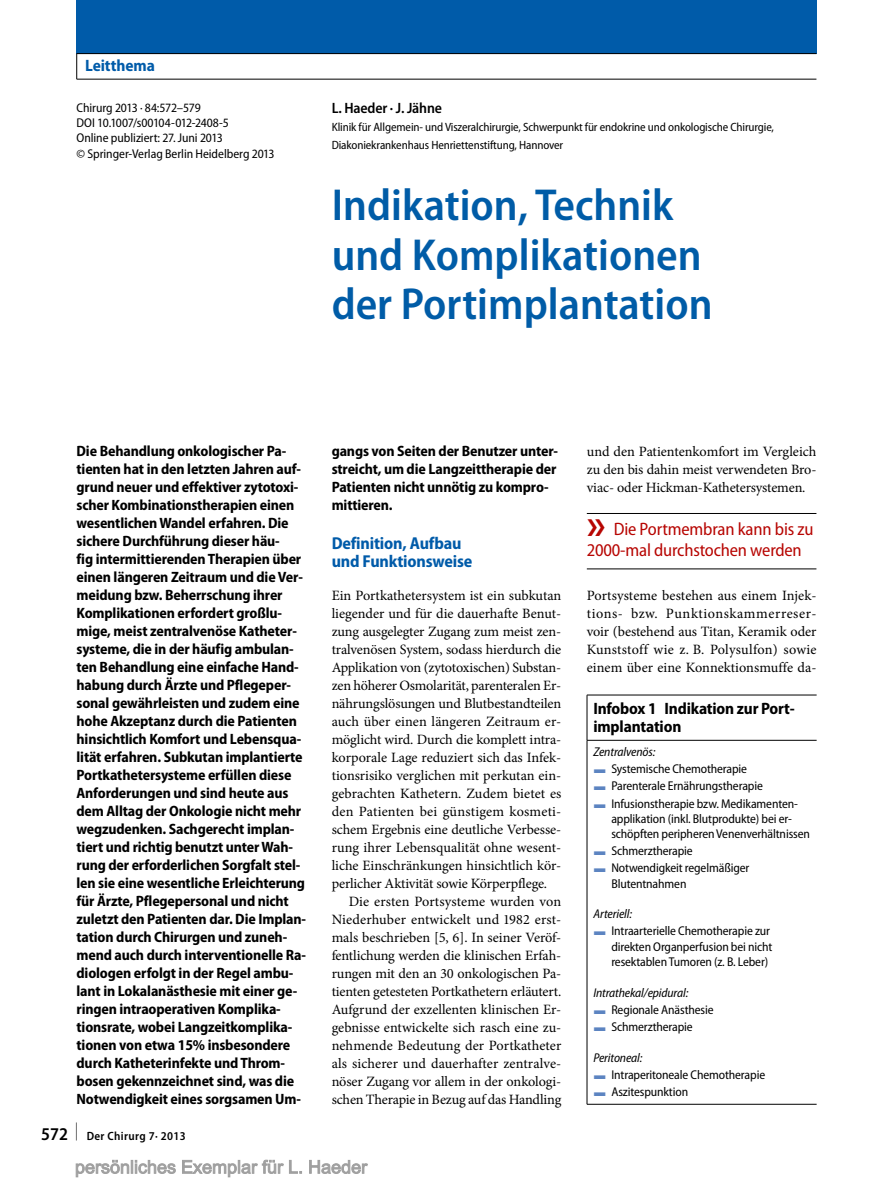
<style>
.page{position:relative;width:893px;height:1187px;background:#fff}
.page>*{position:absolute;margin:0;border:0;box-sizing:border-box;transform-origin:0 0}
.t1{font:600 semi-condensed 45px/49.5px "Myriad Pro";color:#005ca7}
.t2{font:600 semi-condensed 45px "Myriad Pro";color:#b70502}
.t3{font:semi-condensed 18px/21px "Myriad Pro";letter-spacing:-.01em;color:#b70502}
.t4{font:700 semi-condensed 17.25px/18px "Myriad Pro";letter-spacing:-.01em;color:#005ba9}
.t5{font:700 semi-condensed 16.5px/18px "Myriad Pro";letter-spacing:-.01em;color:#000}
.t6{font:700 semi-condensed 16.5px "Myriad Pro";letter-spacing:-.005em;color:#005ba9}
.t7{font:700 semi-condensed 15px/18px "Myriad Pro";letter-spacing:-.01em;color:#000}
.t8{font:600 semi-condensed 15px "Myriad Pro";letter-spacing:-.01em;color:#000}
.t9{font:14.25px/18px "Minion Pro";letter-spacing:-.01em;color:#000;text-align:justify}
.t10{font:semi-condensed 12.75px/17.1px "Myriad Pro";letter-spacing:-.01em;color:#000}
.t11{font:semi-condensed 12px/18px "Myriad Pro";letter-spacing:-.01em;color:#000}
.t12{font:600 semi-condensed 12px "Myriad Pro";letter-spacing:.03em;color:#000}
.s1{font-size:18px}
.s2{font-style:italic}
.s3{font-family:"S Buttons";font-stretch:normal;font-size:14.25px;color:#5c84c1}
</style>
<div class="page">
<hr style="left:587px;top:513px;width:229px;height:1px;background:#000">
<hr style="left:587px;top:568px;width:229px;height:1px;background:#000">
<div style="left:77px;top:0;width:740px;height:54px;background:#005ba9"></div>
<svg style="left:588px;top:695px;width:229px;height:45px"></svg>
<hr style="left:587px;top:695px;width:1px;height:45px;background:#000">
<hr style="left:587px;top:694px;width:230px;height:1px;background:#000">
<hr style="left:587px;top:740px;width:1px;height:363px;background:#000">
<hr style="left:587px;top:740px;width:230px;height:1px;background:#000">
<hr style="left:587px;top:1103px;width:230px;height:1px;background:#000">
<hr style="left:77px;top:53px;width:739px;height:1px;background:#000">
<svg style="left:76px;top:54px;width:1px;height:25px"></svg>
<hr style="left:77px;top:79px;width:739px;height:1px;background:#000">
<svg style="left:75px;top:1159px;width:293px;height:18px"></svg>
<p class="t6" style="left:85px;top:57px;width:71px">Leitthema</p>
<p class="t10" style="left:77px;top:100px;width:200px;line-height:15.3px">Chirurg 2013 · 84:572–579<br>DOI 10.1007/s00104-012-2408-5<br>Online publiziert: 27. Juni 2013<br>© Springer-Verlag Berlin Heidelberg 2013</p>
<p class="t8" style="left:332px;top:100px;width:112px">L. Haeder · J. Jähne</p>
<p class="t11" style="left:332px;top:119px;width:444px">Klinik für Allgemein- und Viszeralchirurgie, Schwerpunkt für endokrine und onkologische Chirurgie,<br>Diakoniekrankenhaus Henriettenstiftung, Hannover</p>
<h1 class="t1" style="left:332px;top:181px;width:382px">Indikation, Technik und Komplikationen der Portimplantation</h1>
<p class="t7" style="left:77px;top:442px;width:231px">Die Behandlung onkologischer Pa&shy;tienten hat in den letzten Jahren auf&shy;grund neuer und effektiver zytotoxi&shy;scher Kombinationstherapien einen wesentlichen Wandel erfahren. Die sichere Durchführung dieser häu-<br>fig intermittierenden Therapien über einen längeren Zeitraum und die Ver&shy;meidung bzw. Beherrschung ihrer Komplikationen erfordert großlu&shy;mige, meist zentralvenöse Katheter&shy;systeme, die in der häufig ambulan&shy;ten Behandlung eine einfache Hand&shy;habung durch Ärzte und Pflegeper&shy;sonal gewährleisten und zudem eine hohe Akzeptanz durch die Patienten hinsichtlich Komfort und Lebensqua&shy;lität erfahren. Subkutan implantierte Portkathetersysteme erfüllen diese Anforderungen und sind heute aus dem Alltag der Onkologie nicht mehr wegzudenken. Sachgerecht implan&shy;tiert und richtig benutzt unter Wah&shy;rung der erforderlichen Sorgfalt stel&shy;len sie eine wesentliche Erleichterung für Ärzte, Pflegepersonal und nicht zuletzt den Patienten dar. Die Implan&shy;tation durch Chirurgen und zuneh&shy;mend auch durch interventionelle Ra&shy;diologen erfolgt in der Regel ambu&shy;lant in Lokalanästhesie mit einer ge&shy;ringen intraoperativen Komplika&shy;tionsrate, wobei Langzeitkomplika&shy;tionen von etwa 15% insbesondere durch Katheterinfekte und Throm&shy;bosen gekennzeichnet sind, was die Notwendigkeit eines sorgsamen Um-</p>
<p class="t7" style="left:332px;top:442px;width:228px">gangs von Seiten der Benutzer unter&shy;streicht, um die Langzeittherapie der<br>Patienten nicht unnötig zu kompro&shy;mittieren.</p>
<p class="t4" style="left:332px;top:534px;width:142px">Definition, Aufbau und Funktionsweise</p>
<p class="t9" style="left:332px;top:586px;width:231px">Ein Portkathetersystem ist ein subkutan liegender und für die dauerhafte Benut&shy;zung ausgelegter Zugang zum meist zen&shy;tralvenösen System, sodass hierdurch die Applikation von (zytotoxischen) Substan&shy;zen höherer Osmolarität, parenteralen Er&shy;nährungslösungen und Blutbestandteilen auch über einen längeren Zeitraum er&shy;möglicht wird. Durch die komplett intra&shy;korporale Lage reduziert sich das Infek&shy;tionsrisiko verglichen mit perkutan ein&shy;gebrachten Kathetern. Zudem bietet es den Patienten bei günstigem kosmeti&shy;schem Ergebnis eine deutliche Verbesse&shy;rung ihrer Lebensqualität ohne wesent&shy;liche Einschränkungen hinsichtlich kör&shy;perlicher Aktivität sowie Körperpflege.</p>
<p class="t9" style="left:332px;top:892px;width:231px;text-indent:17px">Die ersten Portsysteme wurden von Niederhuber entwickelt und 1982 erst&shy;mals beschrieben [5, 6]. In seiner Veröf&shy;fentlichung werden die klinischen Erfah&shy;rungen mit den an 30 onkologischen Pa&shy;tienten getesteten Portkathetern erläutert.<br>Aufgrund der exzellenten klinischen Er&shy;gebnisse entwickelte sich rasch eine zu&shy;nehmende Bedeutung der Portkatheter als sicherer und dauerhafter zentralve&shy;nöser Zugang vor allem in der onkologi&shy;schen Therapie in Bezug auf das Handling</p>
<p class="t12" style="left:41px;top:1129px;width:146px"><span class="s1">572 </span><sup>|</sup> Der Chirurg 7· 2013</p>
<p class="t9" style="left:587px;top:442px;width:231px">und den Patientenkomfort im Vergleich zu den bis dahin meist verwendeten Bro&shy;viac- oder Hickman-Kathetersystemen.</p>
<h1 class="t2" style="left:587px;top:499px;width:20px">»</h1>
<p class="t3" style="left:587px;top:518px;width:228px;text-indent:27px">Die Portmembran kann bis zu<br>2000-mal durchstochen werden</p>
<p class="t9" style="left:587px;top:586px;width:231px">Portsysteme bestehen aus einem Injek&shy;tions- bzw. Punktionskammerreser&shy;voir (bestehend aus Titan, Keramik oder Kunststoff wie z. B. Polysulfon) sowie einem über eine Konnektionsmuffe da-</p>
<p class="t5" style="left:593px;top:699px;width:203px">Infobox 1 Indikation zur Port&shy;implantation</p>
<p class="t10" style="left:593px;top:743px;width:206px"><span class="s2">Zentralvenös:<br></span><span class="s3">F</span> Systemische Chemotherapie<br><span class="s3">F</span> Parenterale Ernährungstherapie<br><span class="s3">F</span> Infusionstherapie bzw. Medikamenten-</p>
<p class="t10" style="left:611px;top:811px;width:200px;line-height:15.3px">applikation (inkl. Blutprodukte) bei er&shy;schöpften peripheren Venenverhältnissen</p>
<p class="t10" style="left:593px;top:842px;width:158px"><span class="s3">F</span> Schmerztherapie<br><span class="s3">F</span> Notwendigkeit regelmäßiger</p>
<p class="t10" style="left:611px;top:875px;width:77px">Blutentnahmen</p>
<p class="t10" style="left:593px;top:905px;width:178px"><span class="s2">Arteriell:<br></span><span class="s3">F</span> Intraarterielle Chemotherapie zur</p>
<p class="t10" style="left:611px;top:939px;width:163px;line-height:15.3px">direkten Organperfusion bei nicht resektablenTumoren (z. B. Leber)</p>
<p class="t10" style="left:593px;top:984px;width:122px"><span class="s2">Intrathekal/epidural:<br></span><span class="s3">F</span> Regionale Anästhesie<br><span class="s3">F</span> Schmerztherapie</p>
<p class="t10" style="left:593px;top:1048px;width:173px"><span class="s2">Peritoneal:<br></span><span class="s3">F</span> Intraperitoneale Chemotherapie<br><span class="s3">F</span> Aszitespunktion</p>
</div>
